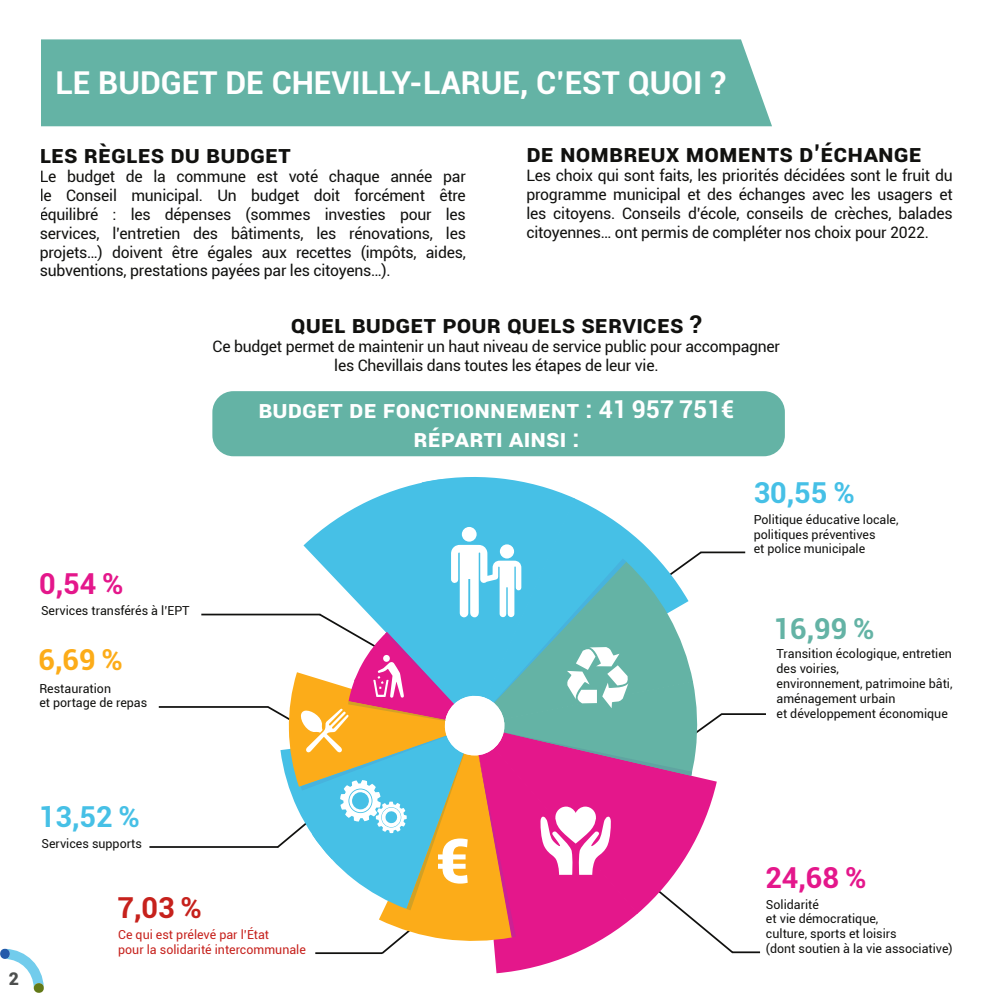
<style>
.page{position:relative;width:993px;height:993px;background:#fff}
.page>*{position:absolute;margin:0;border:0;box-sizing:border-box;transform-origin:0 0}
.t1{font:700 31.5px "Roboto";color:#fff}
.t2{font:700 28.88px "Roboto";color:#46c0e6}
.t3{font:700 28.88px "Roboto";color:#e4178b}
.t4{font:700 28.88px "Roboto";color:#64b3a5}
.t5{font:700 28.88px "Roboto";color:#c6211c}
.t6{font:700 28.88px "Roboto";color:#fcac19}
.t7{font:700 24.5px "Roboto";color:#11110f}
.t8{font:700 24.5px/29.4px "Roboto";color:#fff;text-align:center}
.t9{font:900 17.5px "Roboto";color:#4d4f4e}
.t10{font:15.75px/18.9px "Roboto";letter-spacing:-.015em;color:#11110f;text-align:justify}
.t11{font:12.42px/14.9px "Roboto";color:#11110f}
.t12{font:12.42px/14.9px "Roboto";color:#c6211c}
</style>
<div class="page">
<svg style="left:494px;top:955px;width:77px;height:17px"></svg>
<div style="left:41px;top:39px;width:730px;height:87px;background:#64b3a5"></div>
<hr style="left:721px;top:713px;width:44px;height:1px;background:#11110f">
<hr style="left:149px;top:845px;width:129px;height:2px;background:#11110f">
<div style="left:212px;top:391px;width:572px;height:65px;background:#64b3a5;border-radius:21px"></div>
<svg style="left:0;top:948px;width:44px;height:44px"></svg>
<hr style="left:201px;top:613px;width:119px;height:2px;background:#11110f">
<svg style="left:265px;top:477px;width:494px;height:478px"></svg>
<div style="left:445px;top:695px;width:59px;height:60px;background:#fff;border-radius:50%"></div>
<hr style="left:159px;top:705px;width:109px;height:2px;background:#11110f">
<h1 class="t1" style="left:55px;top:61px;width:672px">LE BUDGET DE CHEVILLY-LARUE, C’EST QUOI ?</h1>
<h3 class="t7" style="left:40px;top:137px;width:253px">Les règles du budget</h3>
<p class="t10" style="left:40px;top:166px;width:427px">Le budget de la commune est voté chaque année par le Conseil municipal. Un budget doit forcément être équilibré : les dépenses (sommes investies pour les services, l’entretien des bâtiments, les rénovations, les projets…) doivent être égales aux recettes (impôts, aides, subventions, prestations payées par les citoyens…).</p>
<h3 class="t7" style="left:526px;top:136px;width:397px">De nombreux moments d’échange</h3>
<p class="t10" style="left:526px;top:166px;width:427px">Les choix qui sont faits, les priorités décidées sont le fruit du programme municipal et des échanges avec les usagers et les citoyens. Conseils d’école, conseils de crèches, balades citoyennes… ont permis de compléter nos choix pour 2022.</p>
<h3 class="t7" style="left:291px;top:307px;width:412px">Quel budget pour quels services ?</h3>
<p class="t10" style="left:212px;top:336px;width:569px;text-align:center">Ce budget permet de maintenir un haut niveau de service public pour accompagner les Chevillais dans toutes les étapes de leur vie.</p>
<h2 class="t3" style="left:39px;top:563px;width:86px">0,54 %</h2>
<p class="t11" style="left:41px;top:602px;width:150px">Services transférés à l’EPT</p>
<h2 class="t6" style="left:38px;top:639px;width:86px">6,69 %</h2>
<p class="t11" style="left:39px;top:680px;width:109px">Restauration<br>et portage de repas</p>
<h3 class="t8" style="left:258px;top:393px;width:477px">Budget de fonctionnement : 41 957 751€<br>Réparti ainsi :</h3>
<h2 class="t2" style="left:753px;top:472px;width:102px">30,55 %</h2>
<p class="t11" style="left:753px;top:511px;width:146px">Politique éducative locale, politiques préventives<br>et police municipale</p>
<h2 class="t4" style="left:773px;top:608px;width:102px">16,99 %</h2>
<p class="t11" style="left:776px;top:646px;width:177px">Transition écologique, entretien des voiries,<br>environnement, patrimoine bâti, aménagement urbain<br>et développement économique</p>
<p class="t9" style="left:9px;top:965px;width:12px">2</p>
<h2 class="t2" style="left:39px;top:796px;width:102px">13,52 %</h2>
<p class="t11" style="left:41px;top:835px;width:102px">Services supports</p>
<h2 class="t5" style="left:117px;top:887px;width:86px">7,03 %</h2>
<p class="t12" style="left:118px;top:925px;width:189px">Ce qui est prélevé par l’État<br>pour la solidarité intercommunale</p>
<h2 class="t3" style="left:765px;top:857px;width:102px">24,68 %</h2>
<p class="t11" style="left:765px;top:895px;width:188px">Solidarité<br>et vie démocratique,<br>culture, sports et loisirs<br>(dont soutien à la vie associative)</p>
</div>
